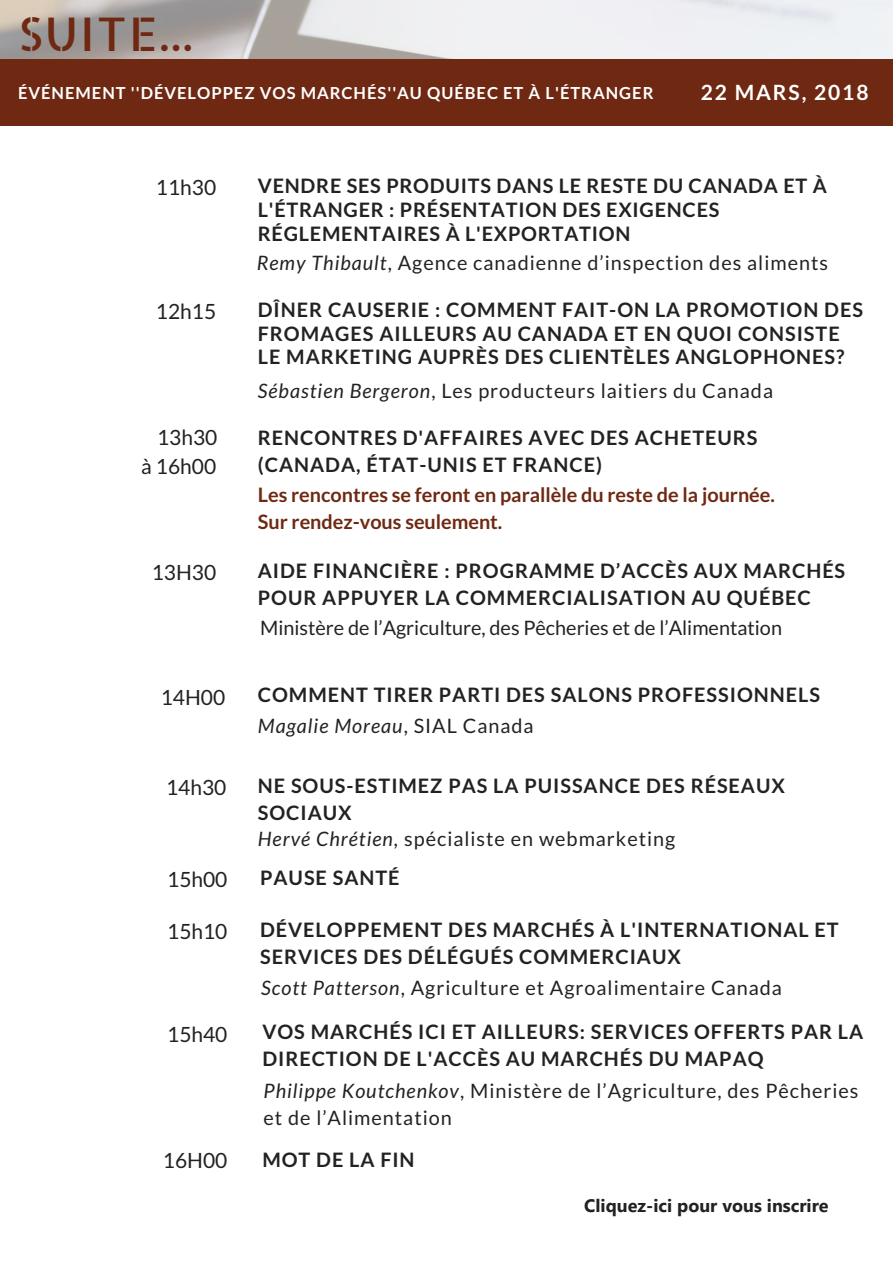
<style>
.page{position:relative;width:893px;height:1263px;background:#fff}
.page>*{position:absolute;margin:0;border:0;box-sizing:border-box;transform-origin:0 0}
.t1{font:46.35px "Allerta Stencil";letter-spacing:.05em;color:#6f2812}
.t2{font:21px "Lato";color:#222}
.t3{font:700 21px "Lato";letter-spacing:.09em;color:#fff}
.t4{font:700 19.8px/27px "Lato";letter-spacing:.05em;color:#222}
.t5{font:19.8px/27px "Lato";letter-spacing:.05em;color:#222}
.t6{font:700 19.8px/27px "Lato";color:#6f2812}
.t7{font:19.8px "Lato";color:#222}
.t8{font:italic 19.8px "Lato";letter-spacing:.05em;color:#222}
.t9{font:700 18px "Myanmar Text";color:#222}
.t10{font:700 16.5px "Lato";letter-spacing:.06em;color:#fff}
.s1{font-style:italic}
.s2{font-style:normal}
</style>
<div class="page">
<img style="left:0;top:0;width:893px;height:60px">
<div style="left:0;top:60px;width:893px;height:66px;background:#6f2812"></div>
<h1 class="t1" style="left:18px;top:3px;width:176px">SUITE...</h1>
<p class="t10" style="left:18px;top:83px;width:637px">ÉVÉNEMENT ''DÉVELOPPEZ VOS MARCHÉS''AU QUÉBEC ET À L'ÉTRANGER</p>
<p class="t3" style="left:701px;top:79px;width:169px">22 MARS, 2018</p>
<p class="t2" style="left:156px;top:174px;width:62px">11h30</p>
<p class="t4" style="left:258px;top:174px;width:570px;line-height:23.7px">VENDRE SES PRODUITS DANS LE RESTE DU CANADA ET À<br>L'ÉTRANGER : PRÉSENTATION DES EXIGENCES<br>RÉGLEMENTAIRES À L'EXPORTATION</p>
<p class="t5" style="left:257px;top:249px;width:573px"><span class="s1">Remy Thibault</span>, Agence canadienne d’inspection des aliments</p>
<p class="t2" style="left:156px;top:298px;width:62px">12h15</p>
<p class="t4" style="left:258px;top:298px;width:607px;line-height:23.7px">DÎNER CAUSERIE : COMMENT FAIT-ON LA PROMOTION DES<br>FROMAGES AILLEURS AU CANADA ET EN QUOI CONSISTE<br>LE MARKETING AUPRÈS DES CLIENTÈLES ANGLOPHONES?</p>
<p class="t2" style="left:157px;top:424px;width:62px">13h30</p>
<p class="t2" style="left:141px;top:453px;width:76px">à 16h00</p>
<p class="t2" style="left:152px;top:559px;width:66px">13H30</p>
<p class="t5" style="left:258px;top:376px;width:517px"><span class="s1">Sébastien Bergeron</span>, Les producteurs laitiers du Canada</p>
<p class="t4" style="left:258px;top:424px;width:501px">RENCONTRES D'AFFAIRES AVEC DES ACHETEURS (CANADA, ÉTAT-UNIS ET FRANCE)</p>
<p class="t6" style="left:258px;top:481px;width:519px">Les rencontres se feront en parallèle du reste de la journée.<br>Sur rendez-vous seulement.</p>
<p class="t4" style="left:258px;top:556px;width:589px">AIDE FINANCIÈRE : PROGRAMME D’ACCÈS AUX MARCHÉS<br>POUR APPUYER LA COMMERCIALISATION AU QUÉBEC</p>
<p class="t7" style="left:260px;top:615px;width:523px">Ministère de l’Agriculture, des Pêcheries et de l’Alimentation</p>
<p class="t2" style="left:161px;top:684px;width:66px">14H00</p>
<p class="t4" style="left:258px;top:680px;width:564px">COMMENT TIRER PARTI DES SALONS PROFESSIONNELS</p>
<p class="t2" style="left:166px;top:774px;width:62px">14h30</p>
<p class="t8" style="left:258px;top:713px;width:277px">Magalie Moreau<span class="s2">, SIAL Canada</span></p>
<p class="t4" style="left:258px;top:772px;width:529px">NE SOUS-ESTIMEZ PAS LA PUISSANCE DES RÉSEAUX<br>SOCIAUX</p>
<p class="t5" style="left:258px;top:824px;width:419px"><span class="s1">Hervé Chrétien,</span> spécialiste en webmarketing</p>
<p class="t2" style="left:167px;top:867px;width:62px">15h00</p>
<p class="t4" style="left:260px;top:864px;width:141px">PAUSE SANTÉ</p>
<p class="t2" style="left:167px;top:918px;width:62px">15h10</p>
<p class="t2" style="left:167px;top:1021px;width:62px">15h40</p>
<p class="t4" style="left:260px;top:916px;width:580px">DÉVELOPPEMENT DES MARCHÉS À L'INTERNATIONAL ET<br>SERVICES DES DÉLÉGUÉS COMMERCIAUX</p>
<p class="t5" style="left:261px;top:974px;width:522px"><span class="s1">Scott Patterson</span>, Agriculture et Agroalimentaire Canada</p>
<p class="t4" style="left:262px;top:1018px;width:602px">VOS MARCHÉS ICI ET AILLEURS: SERVICES OFFERTS PAR LA<br>DIRECTION DE L'ACCÈS AU MARCHÉS DU MAPAQ</p>
<p class="t5" style="left:263px;top:1077px;width:597px"><span class="s1">Philippe Koutchenkov</span>, Ministère de l’Agriculture, des Pêcheries et de l’Alimentation</p>
<p class="t2" style="left:163px;top:1147px;width:66px">16H00</p>
<p class="t4" style="left:262px;top:1145px;width:154px">MOT DE LA FIN</p>
<p class="t9" style="left:584px;top:1195px;width:246px">Cliquez-ici pour vous inscrire</p>
</div>
